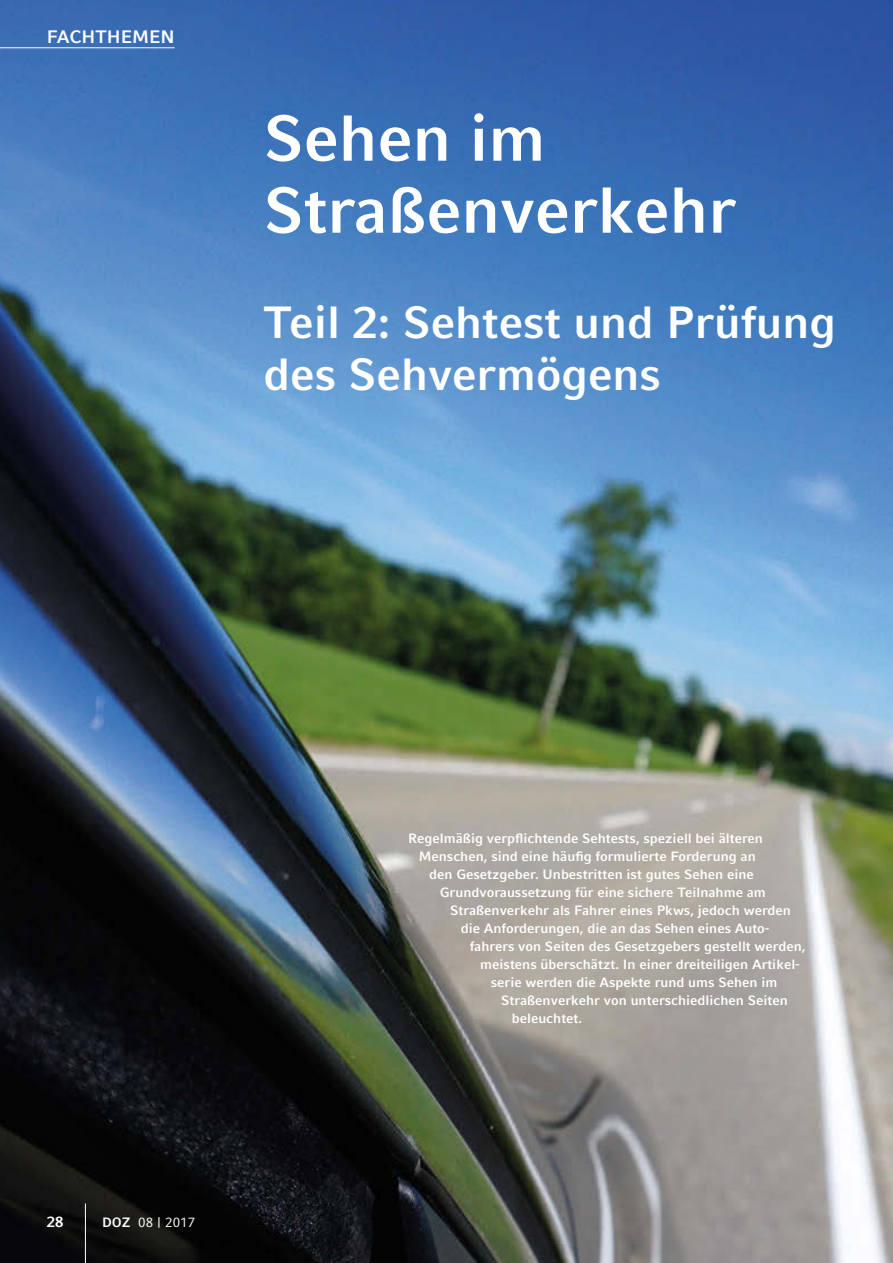
<style>
.page{position:relative;width:893px;height:1263px;background:#fff}
.page>*{position:absolute;margin:0;border:0;box-sizing:border-box;transform-origin:0 0}
.t1{font:700 64.5px/72px "Compatil Fact LT Pro";color:#fff}
.t2{font:700 45px/52.5px "Compatil Fact LT Pro";color:#fff}
.t3{font:700 18px "Compatil Fact LT Pro";color:#fff}
.t4{font:700 15px "Compatil Fact LT Pro";color:#fff}
.t5{font:700 13.5px "Compatil Fact LT Pro";color:#fff}
.t6{font:13.5px "Compatil Fact LT Pro";color:#fff}
.s1{font-weight:700}
</style>
<div class="page">
<img style="left:0;top:0;width:893px;height:1263px">
<hr style="left:0;top:47px;width:175px;height:1px;background:#fff">
<hr style="left:85px;top:1203px;width:1px;height:60px;background:#fff">
<h3 class="t3" style="left:47px;top:26px;width:129px">FACHTHEMEN</h3>
<h1 class="t1" style="left:264px;top:103px;width:474px">Sehen im<br>Straßenverkehr</h1>
<h2 class="t2" style="left:264px;top:296px;width:574px">Teil 2: Sehtest und Prüfung des Sehvermögens</h2>
<p class="t4" style="left:47px;top:1213px;width:18px">28</p>
<p class="t6" style="left:102px;top:1214px;width:95px"><span class="s1">DOZ</span> 08 | 2017</p>
<p class="t5" style="left:408px;top:831px;width:356px">Regelmäßig verpflichtende Sehtests, speziell bei älteren</p>
<p class="t5" style="left:419px;top:849px;width:339px">Menschen, sind eine häufig formulierte Forderung an</p>
<p class="t5" style="left:429px;top:867px;width:326px">den Gesetzgeber. Unbestritten ist gutes Sehen eine</p>
<p class="t5" style="left:440px;top:884px;width:328px">Grund voraussetzung für eine sichere Teilnahme am</p>
<p class="t5" style="left:450px;top:902px;width:342px">Straßenverkehr als Fahrer eines Pkws, jedoch werden</p>
<p class="t5" style="left:461px;top:920px;width:310px">die Anforderungen, die an das Sehen eines Auto-</p>
<p class="t5" style="left:470px;top:938px;width:337px">fahrers von Seiten des Gesetzgebers gestellt werden,</p>
<p class="t5" style="left:480px;top:956px;width:321px">meistens überschätzt. In einer dreiteiligen Artikel-</p>
<p class="t5" style="left:491px;top:974px;width:288px">serie werden die Aspekte rund ums Sehen im</p>
<p class="t5" style="left:501px;top:992px;width:288px">Straßenverkehr von unterschiedlichen Seiten</p>
<p class="t5" style="left:512px;top:1010px;width:72px">beleuchtet.</p>
</div>
